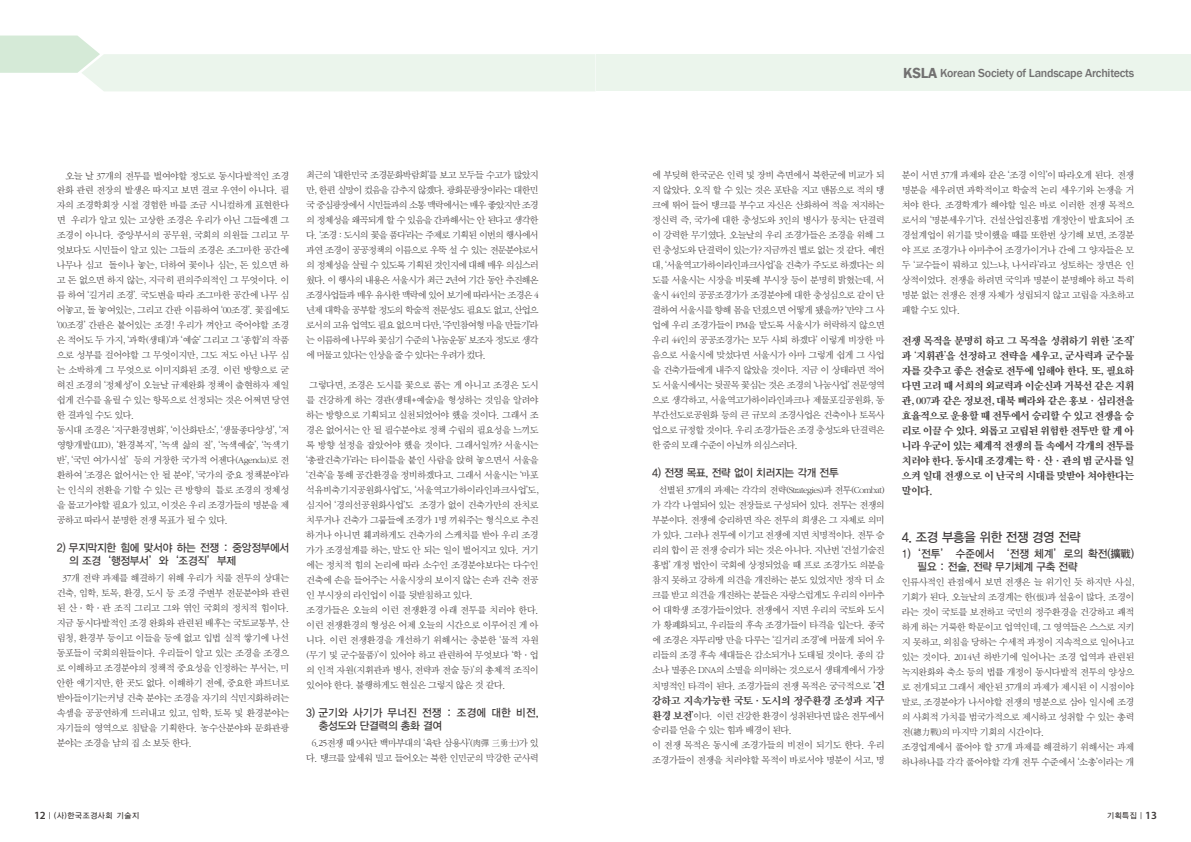
<style>
.page{position:relative;width:1191px;height:842px;background:#fff}
.page>*{position:absolute;margin:0;border:0;box-sizing:border-box;transform-origin:0 0}
.t1{font:13px "YDIYGO330";letter-spacing:-.02em;color:#3e3a39;scale:.95 1}
.t2{font:500 12px "Franklin Gothic";letter-spacing:-.02em;color:#727171}
.t3{font:11px/15px "Sand Km";letter-spacing:-.04em;color:#3e3a39;text-align:justify}
.t4{font:11px/13px "YDIYGO330";letter-spacing:-.02em;color:#3e3a39;scale:.95 1}
.t5{font:11px/13px "YDIYGO330";letter-spacing:.005em;color:#3e3a39;scale:.95 1}
.t6{font:11px/13px "YDIYGO330";letter-spacing:.02em;color:#3e3a39;scale:.95 1}
.t7{font:10px/15px "Sand Sm";letter-spacing:-.04em;color:#3e3a39;text-align:justify}
.t8{font:10px/15px "Sand Sm";letter-spacing:-.06em;color:#3e3a39;text-align:center}
.t9{font:8px "YDIYGO130 KS Cpc EUC H";color:#3e3a39;scale:.95 1}
.s1{font-weight:600;font-size:15px}
.s2{font-family:"Sand Km";font-size:11px}
.s3{font-family:"Myriad Pro";font-weight:600;font-size:11px}
.s4{font-family:"YDIYGO110 KS Cpc EUC H"}
</style>
<div class="page">
<div style="left:595px;top:54px;width:596px;height:37px;background:#ebf5ec"></div>
<svg style="left:0;top:36px;width:595px;height:55px"></svg>
<p class="t7" style="left:57px;top:168px;width:234px;text-align:left;text-indent:9px">오늘 날 37개의 전투를 벌여야할 정도로 동시다발적인 조경 완화 관련 전장의 발생은 따지고 보면 결코 우연이 아니다. 필 자의 조경학회장 시절 경험한 바를 조금 시니컬하게 표현한다 면 우리가 알고 있는 고상한 조경은 우리가 아닌 그들에겐 그 조경이 아니다. 중앙부서의 공무원, 국회의 의원들 그리고 무 엇보다도 시민들이 알고 있는 그들의 조경은 조그마한 공간에 나무나 심고 돌이나 놓는, 더하여 꽃이나 심는, 돈 있으면 하 고 돈 없으면 하지 않는, 지극히 편의주의적인 그 무엇이다. 이 름 하여 ‘길거리 조경’. 국도변을 따라 조그마한 공간에 나무 심 어놓고, 돌 놓여있는, 그리고 간판 이름하여 ‘00조경’. 꽃집에도 ‘00조경’ 간판은 붙어있는 조경! 우리가 껴안고 죽어야할 조경 은 적어도 두 가지, ‘과학(생태)’과 ‘예술’ 그리고 그 ‘종합’의 작품 으로 성부를 걸어야할 그 무엇이지만, 그도 저도 아닌 나무 심 는 소박하게 그 무엇으로 이미지화된 조경. 이런 방향으로 굳 혀진 조경의 ‘정체성’이 오늘날 규제완화 정책이 출현하자 제일 쉽게 건수를 올릴 수 있는 항목으로 선정되는 것은 어쩌면 당연 한 결과일 수도 있다.<br>동시대 조경은 ‘지구환경변화’, ‘이산화탄소’, ‘생물종다양성’, ‘저 영향개발(LID), ‘환경복지’, ‘녹색 삶의 질’, ‘녹색예술’, ‘녹색기 반’, ‘국민 여가시설’ 등의 거창한 국가적 어젠다(Agenda)로 전 환하여 ‘조경은 없어서는 안 될 분야’, ‘국가의 중요 정책분야’라 는 인식의 전환을 기할 수 있는 큰 방향의 틀로 조경의 정체성 을 몰고가야할 필요가 있고, 이것은 우리 조경가들의 명분을 제 공하고 따라서 분명한 전쟁 목표가 될 수 있다.</p>
<p class="t4" style="left:69px;top:541px;width:233px;text-indent:-12px">2) 무지막지한 힘에 맞서야 하는 전쟁 : 중앙정부에서 의 조경‘행정부서’와‘조경직’부제</p>
<p class="t7" style="left:57px;top:571px;width:234px;text-indent:6px">37개 전략 과제를 해결하기 위해 우리가 치룰 전투의 상대는 건축, 임학, 토목, 환경, 도시 등 조경 주변부 전문분야와 관련 된 산·학·관 조직 그리고 그와 엮인 국회의 정치적 힘이다. 지금 동시다발적인 조경 완화와 관련된 배후는 국토교통부, 산 림청, 환경부 등이고 이들을 등에 없고 입법 실적 쌓기에 나선 동포들이 국회의원들이다. 우리들이 알고 있는 조경을 조경으 로 이해하고 조경분야의 정책적 중요성을 인정하는 부서는, 미 안한 얘기지만, 한 곳도 없다. 이해하기 전에, 중요한 파트너로 받아들이기는커녕 건축 분야는 조경을 자기의 식민지화하려는 속셈을 공공연하게 드러내고 있고, 임학, 토목 및 환경분야는 자기들의 영역으로 침탈을 기획한다. 농수산분야와 문화관광 분야는 조경을 남의 집 소 보듯 한다.</p>
<p class="t7" style="left:306px;top:168px;width:234px">최근의 ‘대한민국 조경문화박람회’를 보고 모두들 수고가 많았지 만, 한편 실망이 컸음을 감추지 않겠다. 광화문광장이라는 대한민 국 중심광장에서 시민들과의 소통 맥락에서는 매우 좋았지만 조경 의 정체성을 왜곡되게 할 수 있음을 간과해서는 안 된다고 생각한 다. ‘조경 : 도시의 꽃을 품다’라는 주제로 기획된 이번의 행사에서 과연 조경이 공공정책의 이름으로 우뚝 설 수 있는 전문분야로서 의 정체성을 살릴 수 있도록 기획된 것인지에 대해 매우 의심스러 웠다. 이 행사의 내용은 서울시가 최근 2년여 기간 동안 추진해온 조경사업들과 매우 유사한 맥락에 있어 보기에 따라서는 조경은 4 년제 대학을 공부할 정도의 학술적 전문성도 필요도 없고, 산업으 로서의 고유 업역도 필요 없으며 다만, ‘주민참여형 마을 만들기’라 는 이름하에 나무와 꽃심기 수준의 ‘나눔운동’ 보조자 정도로 생각 에 머물고 있다는 인상을 줄 수 있다는 우려가 컸다.</p>
<p class="t7" style="left:306px;top:378px;width:234px;text-align:left;text-indent:3px">그렇다면, 조경은 도시를 꽃으로 품는 게 아니고 조경은 도시 를 건강하게 하는 경관(생태+예술)을 형성하는 것임을 알려야 하는 방향으로 기획되고 실천되었어야 했을 것이다. 그래서 조 경은 없어서는 안 될 필수분야로 정책 수립의 필요성을 느끼도 록 방향 설정을 잡았어야 했을 것이다. 그래서일까? 서울시는 ‘총괄건축가’라는 타이틀을 붙인 사람을 앉혀 놓으면서 서울을 ‘건축’을 통해 공간환경을 정비하겠다고. 그래서 서울시는 ‘마포 석유비축기지공원화사업’도, ‘서울역고가하이라인파크사업’도, 심지어 ‘경의선공원화사업’도 조경가 없이 건축가만의 잔치로 치루거나 건축가 그룹들에 조경가 1명 끼워주는 형식으로 추진 하거나 아니면 훼괴하게도 건축가의 스케치를 받아 우리 조경 가가 조경설계를 하는, 말도 안 되는 일이 벌어지고 있다. 거기 에는 정치적 힘의 논리에 따라 소수인 조경분야보다는 다수인 건축에 손을 들어주는 서울시장의 보이지 않는 손과 건축 전공 인 부시장의 라인업이 이를 뒷받침하고 있다.<br>조경가들은 오늘의 이런 전쟁환경 아래 전투를 치러야 한다. 이런 전쟁환경의 형성은 어제 오늘의 시간으로 이루어진 게 아 니다. 이런 전쟁환경을 개선하기 위해서는 충분한 ‘물적 자원 (무기 및 군수물품)’이 있어야 하고 관련하여 무엇보다 ‘학·업 의 인적 자원(지휘관과 병사, 전략과 전술 등)’의 총체적 조직이 있어야 한다. 불행하게도 현실은 그렇지 않은 것 같다.</p>
<p class="t6" style="left:319px;top:706px;width:233px;text-indent:-12px">3) 군기와 사기가 무너진 전쟁 : 조경에 대한 비전, 충성도와 단결력의 총화 결여</p>
<p class="t8" style="left:306px;top:736px;width:234px">6.25전쟁 때 9사단 백마부대의 ‘육탄 삼용사’(肉彈 三勇士)가 있 다. 탱크를 앞세워 밀고 들어오는 북한 인민군의 막강한 군사력</p>
<p class="t2" style="left:903px;top:65px;width:233px"><span class="s1">KSLA</span> Korean Society of Landscape Architects</p>
<p class="t7" style="left:652px;top:168px;width:234px">에 부딪혀 한국군은 인력 및 장비 측면에서 북한군에 비교가 되 지 않았다. 오직 할 수 있는 것은 포탄을 지고 맨몸으로 적의 탱 크에 뛰어 들어 탱크를 부수고 자신은 산화하여 적을 저지하는 정신력 즉, 국가에 대한 충성도와 3인의 병사가 뭉치는 단결력 이 강력한 무기였다. 오늘날의 우리 조경가들은 조경을 위해 그 런 충성도와 단결력이 있는가? 지금까진 별로 없는 것 같다. 예컨 대, ‘서울역고가하이라인파크사업’을 건축가 주도로 하겠다는 의 도를 서울시는 시장을 비롯해 부시장 등이 분명히 밝혔는데, 서 울시 44인의 공공조경가가 조경분야에 대한 충성심으로 같이 단 결하여 서울시를 향해 몸을 던졌으면 어떻게 됐을까? ‘만약 그 사 업에 우리 조경가들이 PM을 맡도록 서울시가 허락하지 않으면 우리 44인의 공공조경가는 모두 사퇴 하겠다’ 이렇게 비장한 마 음으로 서울시에 맞섰다면 서울시가 아마 그렇게 쉽게 그 사업 을 건축가들에게 내주지 않았을 것이다. 지금 이 상태라면 적어 도 서울시에서는 뒷골목 꽃심는 것은 조경의 ‘나눔사업’ 전문영역 으로 생각하고, 서울역고가하이라인파크나 제물포길공원화, 동 부간선도로공원화 등의 큰 규모의 조경사업은 건축이나 토목사 업으로 규정할 것이다. 우리 조경가들은 조경 충성도와 단결력은 한 줌의 모래 수준이 아닐까 의심스러다.</p>
<p class="t4" style="left:652px;top:466px;width:198px">4) 전쟁 목표, 전략 없이 치러지는 각개 전투</p>
<p class="t7" style="left:652px;top:483px;width:234px;text-indent:6px">선별된 37개의 과제는 각각의 전략(Strategies)과 전투(Combat) 가 각각 나열되어 있는 전장들로 구성되어 있다. 전투는 전쟁의 부분이다. 전쟁에 승리하면 작은 전투의 희생은 그 자체로 의미 가 있다. 그러나 전투에 이기고 전쟁에 지면 치명적이다. 전투 승 리의 합이 곧 전쟁 승리가 되는 것은 아니다. 지난번 ‘건설기술진 흥법’ 개정 법안이 국회에 상정되었을 때 프로 조경가도 의분을 참지 못하고 강하게 의견을 개진하는 분도 있었지만 정작 더 쇼 크를 받고 의견을 개진하는 분들은 자랑스럽게도 우리의 아마추 어 대학생 조경가들이었다. 전쟁에서 지면 우리의 국토와 도시 가 황폐화되고, 우리들의 후속 조경가들이 타격을 입는다. 종국 에 조경은 자투리땅 만을 다루는 ‘길거리 조경’에 머물게 되어 우 리들의 조경 후속 세대들은 감소되거나 도태될 것이다. 종의 감 소나 멸종은 DNA의 소멸을 의미하는 것으로서 생태계에서 가장 치명적인 타격이 된다. 조경가들의 전쟁 목적은 궁극적으로 <span class="s2">‘건</span></p>
<p class="t3" style="left:652px;top:693px;width:234px">강하고 지속가능한 국토·도시의 정주환경 조성과 지구</p>
<p class="t7" style="left:652px;top:709px;width:234px;text-align:left"><span class="s2">환경 보전’</span>이다. 이런 건강한 환경이 성취된다면 많은 전투에서 승리를 얻을 수 있는 힘과 배경이 된다.<br>이 전쟁 목적은 동시에 조경가들의 비전이 되기도 한다. 우리 조경가들이 전쟁을 치러야할 목적이 바로서야 명분이 서고, 명</p>
<p class="t7" style="left:901px;top:168px;width:234px">분이 서면 37개 과제와 같은 ‘조경 이익’이 따라오게 된다. 전쟁 명분을 세우려면 과학적이고 학술적 논리 세우기와 논쟁을 거 쳐야 한다. 조경학계가 해야할 일은 바로 이러한 전쟁 목적으 로서의 ‘명분세우기’다. 건설산업진흥법 개정안이 발효되어 조 경설계업이 위기를 맞이했을 때를 또한번 상기해 보면, 조경분 야 프로 조경가나 아마추어 조경가이거나 간에 그 양자들은 모 두 ‘교수들이 뭐하고 있느냐, 나서라’라고 성토하는 장면은 인 상적이었다. 전쟁을 하려면 국익과 명분이 분명해야 하고 특히 명분 없는 전쟁은 전쟁 자체가 성립되지 않고 고립을 자초하고 패할 수도 있다.</p>
<p class="t3" style="left:901px;top:333px;width:234px">전쟁 목적을 분명히 하고 그 목적을 성취하기 위한 ‘조직’ 과 ‘지휘관’을 선정하고 전략을 세우고, 군사력과 군수물 자를 갖추고 좋은 전술로 전투에 임해야 한다. 또, 필요하 다면 고려 때 서희의 외교력과 이순신과 거북선 같은 지휘 관, 007과 같은 정보전, 대북 삐라와 같은 홍보·심리전을 효율적으로 운용할 때 전투에서 승리할 수 있고 전쟁을 승 리로 이끌 수 있다. 외롭고 고립된 위험한 전투만 할 게 아 니라 우군이 있는 체계적 전쟁의 틀 속에서 각개의 전투를 치러야 한다. 동시대 조경계는 학·산·관의 범 군사를 일 으켜 일대 전쟁으로 이 난국의 시대를 맞받아 쳐야한다는 말이다.</p>
<p class="t1" style="left:901px;top:529px;width:190px">4. 조경 부흥을 위한 전쟁 경영 전략</p>
<p class="t5" style="left:917px;top:547px;width:229px;text-indent:-16px">1)‘전투’ 수준에서 ‘전쟁 체계’로의 확전(擴戰) 필요 : 전술, 전략 무기체계 구축 전략</p>
<p class="t7" style="left:901px;top:575px;width:234px;text-align:left">인류사적인 관점에서 보면 전쟁은 늘 위기인 듯 하지만 사실, 기회가 된다. 오늘날의 조경계는 한(恨)과 설움이 많다. 조경이 라는 것이 국토를 보전하고 국민의 정주환경을 건강하고 쾌적 하게 하는 거룩한 학문이고 업역인데, 그 영역들은 스스로 지키 지 못하고, 외침을 당하는 수세적 과정이 지속적으로 일어나고 있는 것이다. 2014년 하반기에 일어나는 조경 업역과 관련된 녹지완화와 축소 등의 법률 개정이 동시다발적 전투의 양상으 로 전개되고 그래서 제안된 37개의 과제가 제시된 이 시점이야 말로, 조경분야가 나서야할 전쟁의 명분으로 삼아 일시에 조경 의 사회적 가치를 범국가적으로 제시하고 성취할 수 있는 총력 전(總力戰)의 마지막 기회의 시간이다.<br>조경업계에서 풀어야 할 37개 과제를 해결하기 위해서는 과제 하나하나를 각각 풀어야할 각개 전투 수준에서 ‘소총’이라는 개</p>
<p class="t9" style="left:34px;top:811px;width:112px"><span class="s3">12</span><span class="s4">ㅣ</span>(사)한국조경사회 기술지</p>
<p class="t9" style="left:1106px;top:811px;width:54px">기획특집<span class="s4">ㅣ</span><span class="s3">13</span></p>
</div>
